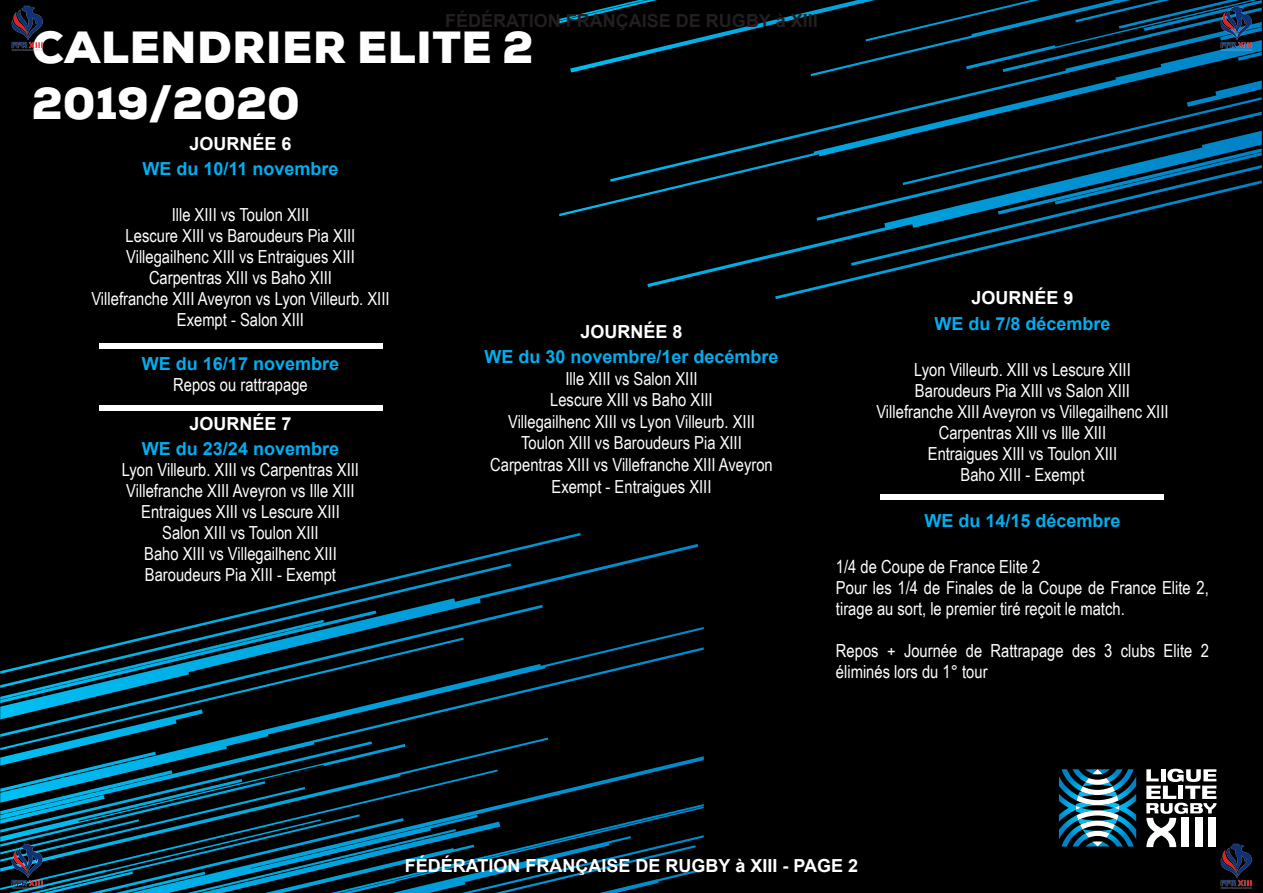
<style>
.page{position:relative;width:1263px;height:893px;background:#000}
.page>*{position:absolute;margin:0;border:0;box-sizing:border-box;transform-origin:0 0}
.t1{font:900 45px/55.5px "Nexa";letter-spacing:.015em;color:#fff}
.t2{font:18px/21px "Arial Narrow";color:#fff}
.t3{font:700 18px "Arial";color:#00aeef}
.t4{font:700 18px "Arial";color:#fff}
.t5{font:700 18px "Arial";color:#231f20}
</style>
<div class="page">
<svg style="left:559px;top:0;width:703px;height:299px"></svg>
<svg style="left:0;top:533px;width:704px;height:360px"></svg>
<svg style="left:1059px;top:769px;width:77px;height:77px"></svg>
<svg style="left:1146px;top:769px;width:70px;height:78px"></svg>
<div style="left:1181px;top:818px;width:8px;height:29px;background:#fff"></div>
<div style="left:1195px;top:818px;width:7px;height:29px;background:#fff"></div>
<div style="left:1208px;top:818px;width:8px;height:29px;background:#fff"></div>
<div style="left:99px;top:343px;width:283px;height:6px;background:#fff"></div>
<div style="left:881px;top:494px;width:283px;height:6px;background:#fff"></div>
<img style="left:1213px;top:0;width:46px;height:54px">
<img style="left:11px;top:5px;width:32px;height:46px">
<img style="left:1220px;top:843px;width:32px;height:46px">
<img style="left:4px;top:839px;width:46px;height:54px">
<div style="left:99px;top:405px;width:283px;height:6px;background:#fff"></div>
<p class="t5" style="left:445px;top:8px;width:374px">FÉDÉRATION FRANÇAISE DE RUGBY à XIII</p>
<p class="t1" style="left:32px;top:20px;width:503px">CALENDRIER ELITE 2<br>2019/2020</p>
<p class="t4" style="left:189px;top:131px;width:104px">JOURNÉE 6</p>
<p class="t3" style="left:142px;top:156px;width:198px">WE du 10/11 novembre</p>
<p class="t2" style="left:172px;top:204px;width:139px">Ille XIII vs Toulon XIII</p>
<p class="t2" style="left:126px;top:225px;width:231px">Lescure XIII vs Baroudeurs Pia XIII</p>
<p class="t2" style="left:126px;top:246px;width:230px">Villegailhenc XIII vs Entraigues XIII</p>
<p class="t2" style="left:149px;top:267px;width:184px">Carpentras XIII vs Baho XIII</p>
<p class="t2" style="left:91px;top:288px;width:300px">Villefranche XIII Aveyron vs Lyon Villeurb. XIII</p>
<p class="t2" style="left:177px;top:309px;width:129px">Exempt - Salon XIII</p>
<p class="t3" style="left:142px;top:350px;width:199px">WE du 16/17 novembre</p>
<p class="t2" style="left:173px;top:373px;width:136px">Repos ou rattrapage</p>
<p class="t4" style="left:189px;top:411px;width:104px">JOURNÉE 7</p>
<p class="t3" style="left:142px;top:436px;width:199px">WE du 23/24 novembre</p>
<p class="t2" style="left:122px;top:459px;width:239px">Lyon Villeurb. XIII vs Carpentras XIII</p>
<p class="t2" style="left:126px;top:480px;width:230px">Villefranche XIII Aveyron vs Ille XIII</p>
<p class="t2" style="left:141px;top:501px;width:200px">Entraigues XIII vs Lescure XIII</p>
<p class="t2" style="left:162px;top:522px;width:158px">Salon XIII vs Toulon XIII</p>
<p class="t2" style="left:144px;top:543px;width:194px">Baho XIII vs Villegailhenc XIII</p>
<p class="t2" style="left:145px;top:564px;width:193px">Baroudeurs Pia XIII - Exempt</p>
<p class="t4" style="left:580px;top:319px;width:104px">JOURNÉE 8</p>
<p class="t3" style="left:484px;top:344px;width:296px">WE du 30 novembre/1er decémbre</p>
<p class="t2" style="left:565px;top:367px;width:134px">Ille XIII vs Salon XIII</p>
<p class="t2" style="left:550px;top:389px;width:164px">Lescure XIII vs Baho XIII</p>
<p class="t2" style="left:508px;top:410px;width:248px">Villegailhenc XIII vs Lyon Villeurb. XIII</p>
<p class="t2" style="left:521px;top:432px;width:222px">Toulon XIII vs Baroudeurs Pia XIII</p>
<p class="t2" style="left:490px;top:453px;width:284px">Carpentras XIII vs Villefranche XIII Aveyron</p>
<p class="t2" style="left:551px;top:475px;width:161px">Exempt - Entraigues XIII</p>
<p class="t4" style="left:971px;top:285px;width:104px">JOURNÉE 9</p>
<p class="t3" style="left:934px;top:311px;width:178px">WE du 7/8 décembre</p>
<p class="t2" style="left:914px;top:358px;width:218px">Lyon Villeurb. XIII vs Lescure XIII</p>
<p class="t2" style="left:915px;top:379px;width:216px">Baroudeurs Pia XIII vs Salon XIII</p>
<p class="t2" style="left:876px;top:400px;width:294px">Villefranche XIII Aveyron vs Villegailhenc XIII</p>
<p class="t2" style="left:939px;top:421px;width:169px">Carpentras XIII vs Ille XIII</p>
<p class="t2" style="left:928px;top:442px;width:191px">Entraigues XIII vs Toulon XIII</p>
<p class="t2" style="left:960px;top:463px;width:125px">Baho XIII - Exempt</p>
<p class="t3" style="left:924px;top:508px;width:198px">WE du 14/15 décembre</p>
<p class="t2" style="left:836px;top:556px;width:206px">1/4 de Coupe de France Elite 2</p>
<p class="t2" style="left:836px;top:577px;width:374px">Pour les 1/4 de Finales de la Coupe de France Elite 2, tirage au sort, le premier tiré reçoit le match.</p>
<p class="t2" style="left:836px;top:640px;width:374px">Repos + Journée de Rattrapage des 3 clubs Elite 2 éliminés lors du 1° tour</p>
<p class="t4" style="left:405px;top:853px;width:455px">FÉDÉRATION FRANÇAISE DE RUGBY à XIII - PAGE 2</p>
</div>
